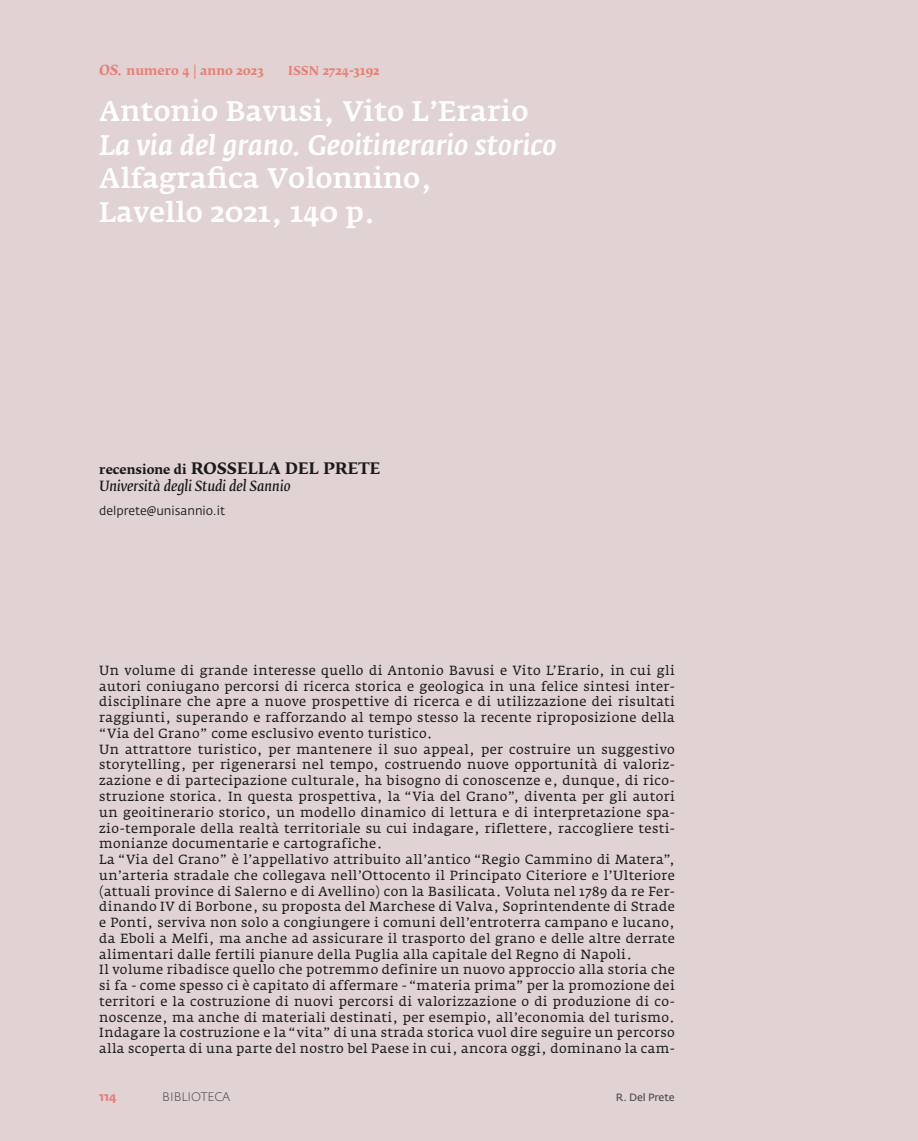
<style>
.page{position:relative;width:918px;height:1141px;background:#e1d2d4}
.page>*{position:absolute;margin:0;border:0;box-sizing:border-box;transform-origin:0 0}
.t1{font:500 28px/33.6px "Fedra Serif A Pro";color:#fff}
.t2{font:italic 500 28px "Fedra Serif A Pro";color:#fff}
.t3{font:700 15.75px "Fedra Serif B Pro";letter-spacing:.01em;color:#1a1a1a}
.t4{font:italic 14px "Fedra Serif B Pro";color:#1a1a1a}
.t5{font:13.12px/15.8px "Fedra Serif A Pro";letter-spacing:.03em;color:#1a1a1a}
.t6{font:700 12.25px "Fedra Serif B Pro";color:#e78277}
.t7{font:12.25px "Fedra Sans Std";color:#1a1a1a}
.t8{font:300 12.25px "Fedra Sans Std";color:#4c4e4d}
.t9{font:700 12.25px "Fedra Sans Std";color:#e78277}
.t10{font:10.5px "Fedra Sans Std";color:#4c4e4d}
.s1{font-style:italic;font-size:14px}
.s2{font-size:12.25px}
</style>
<div class="page">
<p class="t6" style="left:99px;top:63px;width:166px"><span class="s1">OS.</span> numero 4 | anno 2023</p>
<p class="t6" style="left:288px;top:63px;width:93px">ISSN 2724-3192</p>
<h1 class="t1" style="left:99px;top:94px;width:431px">Antonio Bavusi, Vito L’Erario</h1>
<h1 class="t2" style="left:99px;top:127px;width:459px">La via del grano. Geoitinerario storico</h1>
<h1 class="t1" style="left:99px;top:162px;width:334px">Alfagrafica Volonnino,<br>Lavello 2021, 140 p.</h1>
<p class="t3" style="left:99px;top:459px;width:283px"><span class="s2">recensione di</span> ROSSELLA DEL PRETE</p>
<p class="t4" style="left:99px;top:478px;width:193px">Università degli Studi del Sannio</p>
<p class="t7" style="left:99px;top:504px;width:127px">delprete@unisannio.it</p>
<p class="t5" style="left:99px;top:662px;width:577px">Un volume di grande interesse quello di Antonio Bavusi e Vito L’Erario, in cui gli autori coniugano percorsi di ricerca storica e geologica in una felice sintesi inter&shy;disciplinare che apre a nuove prospettive di ricerca e di utilizzazione dei risultati raggiunti, superando e rafforzando al tempo stesso la recente riproposizione della “Via del Grano” come esclusivo evento turistico.<br>Un attrattore turistico, per mantenere il suo appeal, per costruire un suggestivo storytelling, per rigenerarsi nel tempo, costruendo nuove opportunità di valoriz&shy;zazione e di partecipazione culturale, ha bisogno di conoscenze e, dunque, di rico&shy;struzione storica. In questa prospettiva, la “Via del Grano”, diventa per gli autori un geoitinerario storico, un modello dinamico di lettura e di interpretazione spa&shy;zio-temporale della realtà territoriale su cui indagare, riflettere, raccogliere testi&shy;monianze documentarie e cartografiche.<br>La “Via del Grano” è l’appellativo attribuito all’antico “Regio Cammino di Matera”, un’arteria stradale che collegava nell’Ottocento il Principato Citeriore e l’Ulteriore (attuali province di Salerno e di Avellino) con la Basilicata. Voluta nel 1789 da re Fer&shy;dinando IV di Borbone, su proposta del Marchese di Valva, Soprintendente di Strade e Ponti, serviva non solo a congiungere i comuni dell’entroterra campano e lucano, da Eboli a Melfi, ma anche ad assicurare il trasporto del grano e delle altre derrate alimentari dalle fertili pianure della Puglia alla capitale del Regno di Napoli.<br>Il volume ribadisce quello che potremmo definire un nuovo approccio alla storia che si fa - come spesso ci è capitato di affermare - “materia prima” per la promozione dei territori e la costruzione di nuovi percorsi di valorizzazione o di produzione di co&shy;noscenze, ma anche di materiali destinati, per esempio, all’economia del turismo.<br>Indagare la costruzione e la “vita” di una strada storica vuol dire seguire un percorso alla scoperta di una parte del nostro bel Paese in cui, ancora oggi, dominano la cam-</p>
<p class="t9" style="left:99px;top:1089px;width:19px">114</p>
<p class="t8" style="left:162px;top:1089px;width:70px">BIBLIOTECA</p>
<p class="t10" style="left:616px;top:1091px;width:60px">R. Del Prete</p>
</div>
